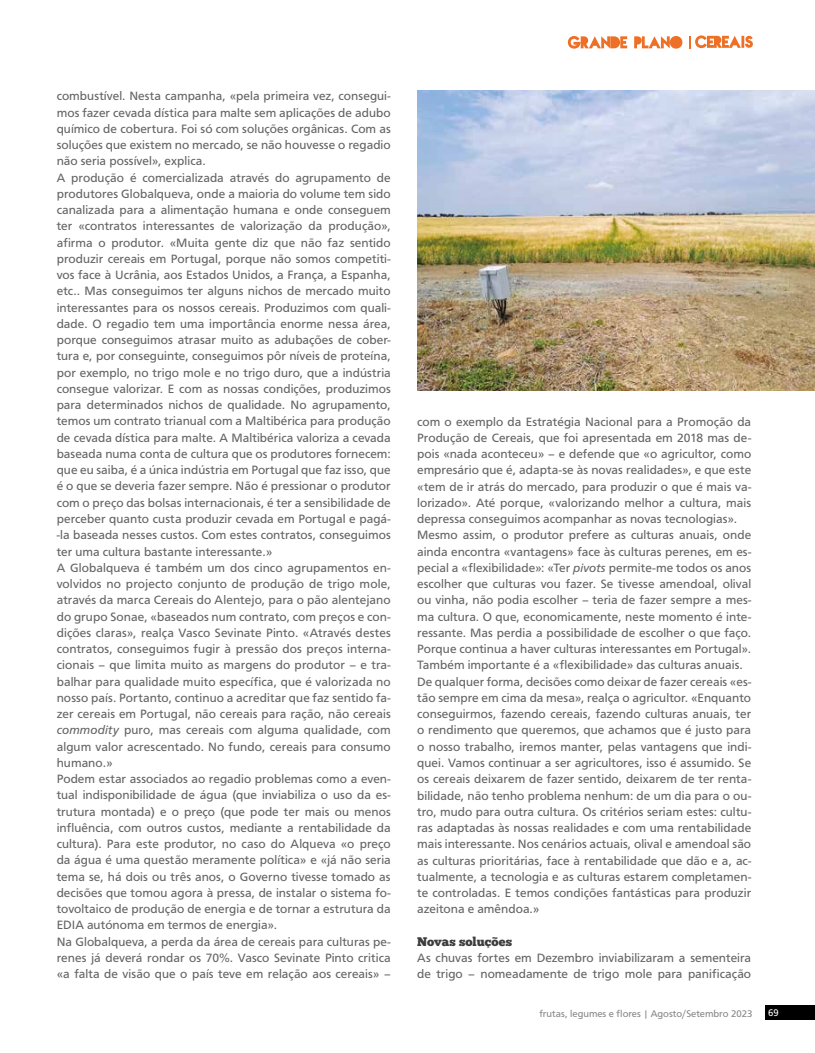
<style>
.page{position:relative;width:815px;height:1053px;background:#fff}
.page>*{position:absolute;margin:0;border:0;box-sizing:border-box;transform-origin:0 0}
.t1{font:12.5px/16.2px "Carto Gothic Std";letter-spacing:.005em;color:#646363}
.t2{font:12.5px "Chunk Five";letter-spacing:.005em;color:#3c3c3b}
.t3{font:10px "Carto Gothic Std";color:#878787}
.t4{font:10px "Carto Gothic Std";color:#fff}
.s1{font-style:italic}
</style>
<div class="page">
<div style="left:765px;top:1005px;width:50px;height:14px;background:#000"></div>
<svg style="left:568px;top:36px;width:114px;height:13px"></svg>
<svg style="left:689px;top:35px;width:64px;height:14px"></svg>
<img style="left:417px;top:91px;width:398px;height:299px">
<p class="t1" style="left:57px;top:88px;width:336px">combustível. Nesta campanha, «pela primeira vez, consegui&shy;mos fazer cevada dística para malte sem aplicações de adubo químico de cobertura. Foi só com soluções orgânicas. Com as soluções que existem no mercado, se não houvesse o regadio não seria possível», explica.<br>A produção é comercializada através do agrupamento de produtores Globalqueva, onde a maioria do volume tem sido canalizada para a alimentação humana e onde conseguem ter «contratos interessantes de valorização da produção», afirma o produtor. «Muita gente diz que não faz sentido produzir cereais em Portugal, porque não somos competiti&shy;vos face à Ucrânia, aos Estados Unidos, a França, a Espanha, etc.. Mas conseguimos ter alguns nichos de mercado muito interessantes para os nossos cereais. Produzimos com quali&shy;dade. O regadio tem uma importância enorme nessa área, porque conseguimos atrasar muito as adubações de cober&shy;tura e, por conseguinte, conseguimos pôr níveis de proteína, por exemplo, no trigo mole e no trigo duro, que a indústria consegue valorizar. E com as nossas condições, produzimos para determinados nichos de qualidade. No agrupamento, temos um contrato trianual com a Maltibérica para produção de cevada dística para malte. A Maltibérica valoriza a cevada baseada numa conta de cultura que os produtores fornecem: que eu saiba, é a única indústria em Portugal que faz isso, que é o que se deveria fazer sempre. Não é pressionar o produtor com o preço das bolsas internacionais, é ter a sensibilidade de perceber quanto custa produzir cevada em Portugal e pagá--la baseada nesses custos. Com estes contratos, conseguimos ter uma cultura bastante interessante.»<br>A Globalqueva é também um dos cinco agrupamentos en&shy;volvidos no projecto conjunto de produção de trigo mole, através da marca Cereais do Alentejo, para o pão alentejano do grupo Sonae, «baseados num contrato, com preços e con&shy;dições claras», realça Vasco Sevinate Pinto. «Através destes contratos, conseguimos fugir à pressão dos preços interna&shy;cionais – que limita muito as margens do produtor – e tra&shy;balhar para qualidade muito específica, que é valorizada no nosso país. Portanto, continuo a acreditar que faz sentido fa&shy;zer cereais em Portugal, não cereais para ração, não cereais <span class="s1">commodity</span> puro, mas cereais com alguma qualidade, com algum valor acrescentado. No fundo, cereais para consumo humano.»<br>Podem estar associados ao regadio problemas como a even&shy;tual indisponibilidade de água (que inviabiliza o uso da es&shy;trutura montada) e o preço (que pode ter mais ou menos influência, com outros custos, mediante a rentabilidade da cultura). Para este produtor, no caso do Alqueva «o preço da água é uma questão meramente política» e «já não seria tema se, há dois ou três anos, o Governo tivesse tomado as decisões que tomou agora à pressa, de instalar o sistema fo&shy;tovoltaico de produção de energia e de tornar a estrutura da EDIA autónoma em termos de energia».<br>Na Globalqueva, a perda da área de cereais para culturas pe&shy;renes já deverá rondar os 70%. Vasco Sevinate Pinto critica «a falta de visão que o país teve em relação aos cereais» –</p>
<p class="t1" style="left:417px;top:413px;width:336px">com o exemplo da Estratégia Nacional para a Promoção da Produção de Cereais, que foi apresentada em 2018 mas de&shy;pois «nada aconteceu» – e defende que «o agricultor, como empresário que é, adapta-se às novas realidades», e que este «tem de ir atrás do mercado, para produzir o que é mais va&shy;lorizado». Até porque, «valorizando melhor a cultura, mais depressa conseguimos acompanhar as novas tecnologias».<br>Mesmo assim, o produtor prefere as culturas anuais, onde ainda encontra «vantagens» face às culturas perenes, em es&shy;pecial a «flexibilidade»: «Ter <span class="s1">pivots</span> permite-me todos os anos escolher que culturas vou fazer. Se tivesse amendoal, olival ou vinha, não podia escolher – teria de fazer sempre a mes&shy;ma cultura. O que, economicamente, neste momento é inte&shy;ressante. Mas perdia a possibilidade de escolher o que faço.<br>Porque continua a haver culturas interessantes em Portugal».<br>Também importante é a «flexibilidade» das culturas anuais.<br>De qualquer forma, decisões como deixar de fazer cereais «es&shy;tão sempre em cima da mesa», realça o agricultor. «Enquanto conseguirmos, fazendo cereais, fazendo culturas anuais, ter o rendimento que queremos, que achamos que é justo para o nosso trabalho, iremos manter, pelas vantagens que indi&shy;quei. Vamos continuar a ser agricultores, isso é assumido. Se os cereais deixarem de fazer sentido, deixarem de ter renta&shy;bilidade, não tenho problema nenhum: de um dia para o ou&shy;tro, mudo para outra cultura. Os critérios seriam estes: cultu&shy;ras adaptadas às nossas realidades e com uma rentabilidade mais interessante. Nos cenários actuais, olival e amendoal são as culturas prioritárias, face à rentabilidade que dão e a, ac&shy;tualmente, a tecnologia e as culturas estarem completamen&shy;te controladas. E temos condições fantásticas para produzir azeitona e amêndoa.»</p>
<p class="t2" style="left:417px;top:934px;width:96px">Novas soluções</p>
<p class="t1" style="left:417px;top:949px;width:336px">As chuvas fortes em Dezembro inviabilizaram a sementeira de trigo – nomeadamente de trigo mole para panificação</p>
<p class="t3" style="left:539px;top:1007px;width:215px">frutas, legumes e flores | Agosto/Setembro 2023</p>
<p class="t4" style="left:768px;top:1007px;width:12px">69</p>
</div>
